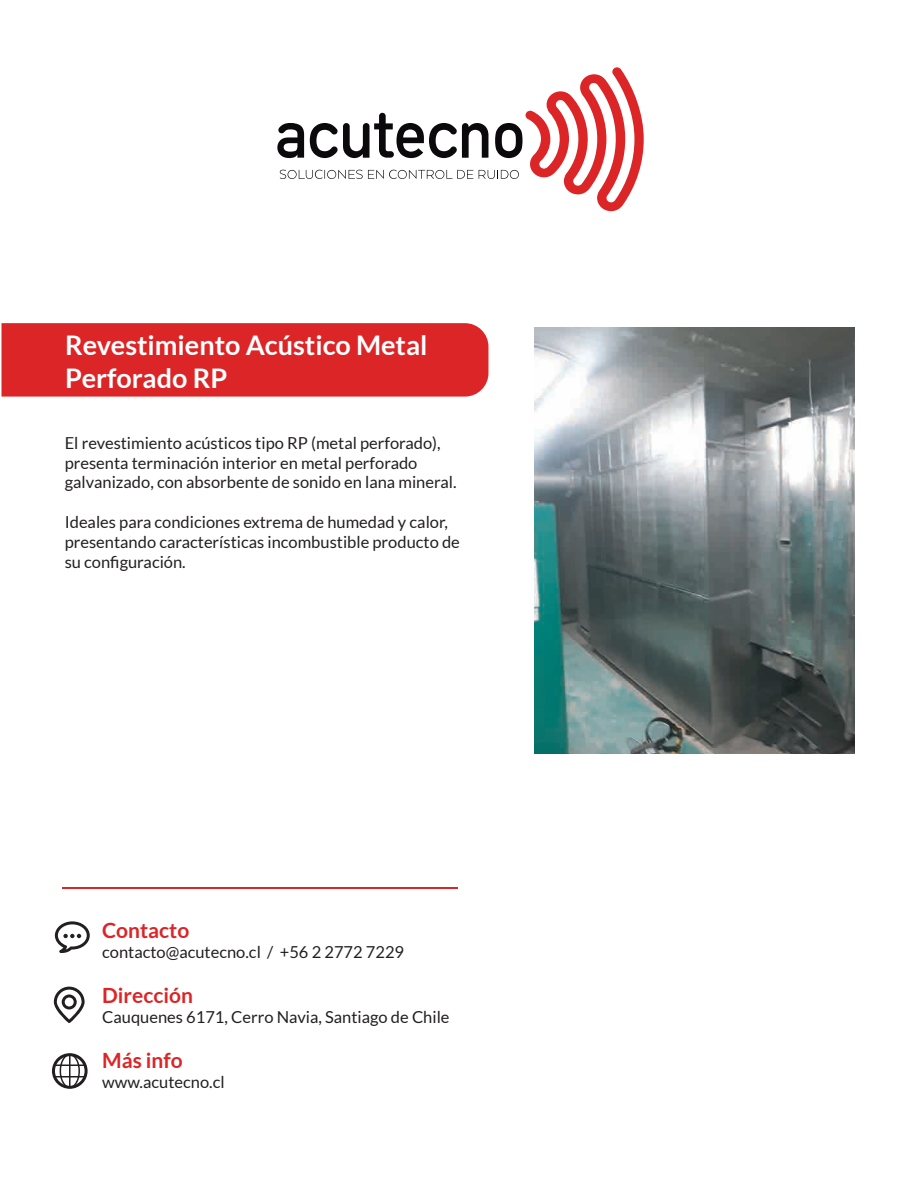
<style>
.page{position:relative;width:918px;height:1188px;background:#fff}
.page>*{position:absolute;margin:0;border:0;box-sizing:border-box;transform-origin:0 0}
.t1{font:700 27px/32.4px "Lato";color:#fff}
.t2{font:700 21px "Lato";color:#dc2527}
.t3{font:16.5px/19.8px "Lato";color:#231f20}
</style>
<div class="page">
<svg style="left:277px;top:67px;width:367px;height:144px"></svg>
<div style="left:1px;top:323px;width:487px;height:74px;background:#dc2527"></div>
<hr style="left:62px;top:887px;width:396px;height:2px;background:#dc2527">
<svg style="left:52px;top:1053px;width:36px;height:36px"></svg>
<svg style="left:54px;top:987px;width:31px;height:36px"></svg>
<svg style="left:55px;top:921px;width:35px;height:32px"></svg>
<img style="left:535px;top:327px;width:319px;height:427px">
<h1 class="t1" style="left:65px;top:329px;width:364px">Revestimiento Acústico Metal<br>Perforado RP</h1>
<p class="t3" style="left:65px;top:433px;width:393px">El revestimiento acústicos tipo RP (metal perforado), presenta terminación interior en metal perforado galvanizado, con absorbente de sonido en lana mineral.</p>
<p class="t3" style="left:65px;top:512px;width:397px">Ideales para condiciones extrema de humedad y calor, presentando características incombustible producto de su configuración.</p>
<p class="t2" style="left:102px;top:918px;width:89px">Contacto</p>
<p class="t3" style="left:102px;top:942px;width:303px">contacto@acutecno.cl / +56 2 2772 7229</p>
<p class="t2" style="left:102px;top:983px;width:92px">Dirección</p>
<p class="t3" style="left:102px;top:1007px;width:349px">Cauquenes 6171, Cerro Navia, Santiago de Chile</p>
<p class="t2" style="left:102px;top:1048px;width:82px">Más info</p>
<p class="t3" style="left:102px;top:1072px;width:124px">www.acutecno.cl</p>
</div>
